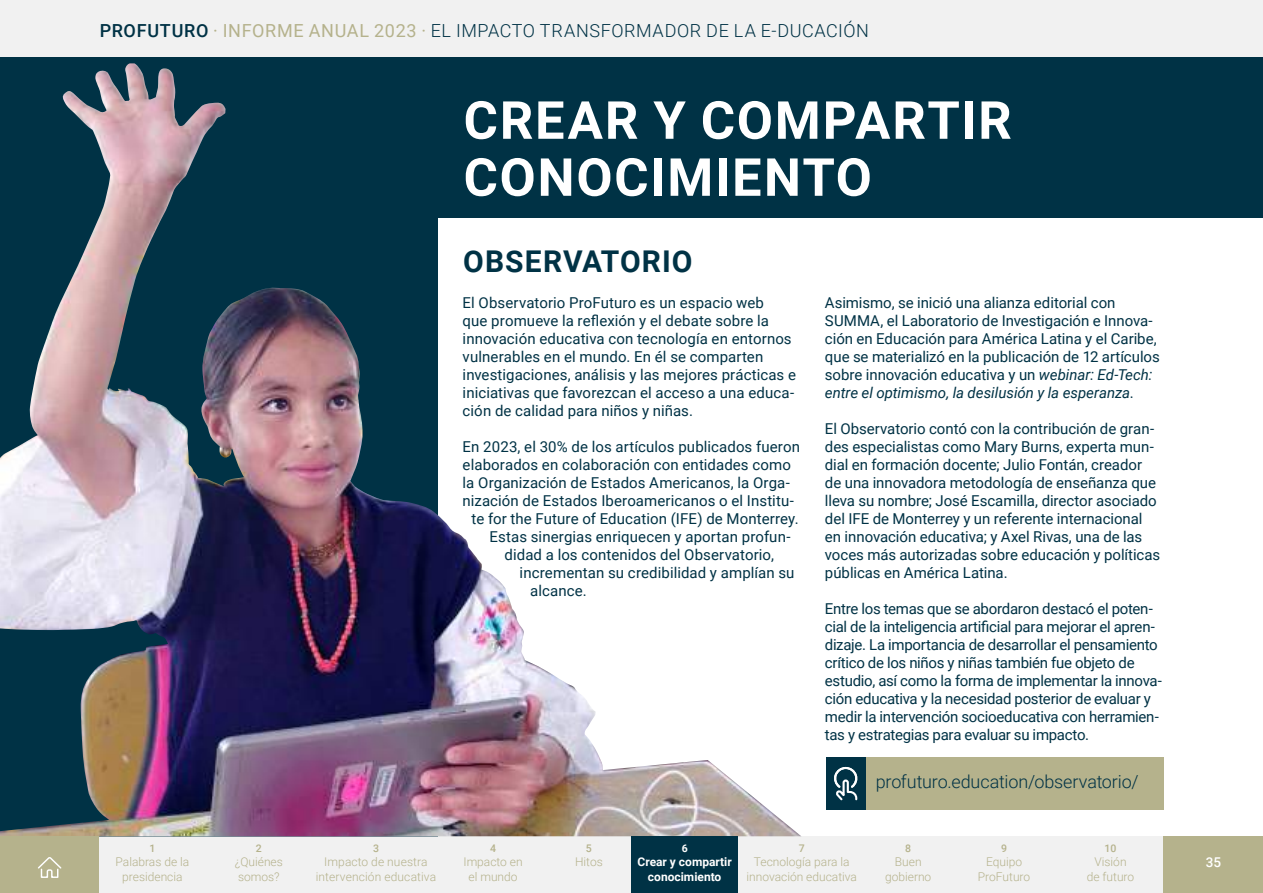
<style>
.page{position:relative;width:1263px;height:893px;background:#fff}
.page>*{position:absolute;margin:0;border:0;box-sizing:border-box;transform-origin:0 0}
.t1{font:700 52.5px/57px "Roboto";letter-spacing:.035em;color:#fff}
.t2{font:700 30px "Roboto";letter-spacing:.035em;color:#003245}
.t3{font:300 18px "Roboto";letter-spacing:.03em;color:#003245}
.t4{font:300 18px "Roboto";letter-spacing:-.01em;color:#003245}
.t5{font:15px/18px "Roboto";color:#003245}
.t6{font:15px/18px "Roboto";letter-spacing:-.02em;color:#003245}
.t7{font:500 13.5px "Roboto";color:#fff}
.t8{font:300 12px/14.4px "Roboto";color:#b5b28c;text-align:center}
.t9{font:700 12px/14.4px "Roboto";color:#fff;text-align:center}
.t10{font:500 10.5px "Roboto";color:#b5b28c}
.t11{font:700 10.5px "Roboto";color:#fff}
.s1{font-weight:500}
.s2{font-weight:400;color:#b5b28c}
.s3{font-style:italic}
</style>
<div class="page">
<div style="left:0;top:0;width:1263px;height:57px;background:#f1f1f1"></div>
<div style="left:430px;top:57px;width:833px;height:161px;background:#003245"></div>
<img style="left:0;top:63px;width:801px;height:773px">
<div style="left:826px;top:758px;width:337px;height:52px;background:#b5b28c"></div>
<div style="left:826px;top:758px;width:39px;height:52px;background:#003245"></div>
<svg style="left:834px;top:766px;width:24px;height:35px"></svg>
<div style="left:0;top:837px;width:1263px;height:56px;background:#f1f1f1"></div>
<div style="left:1163px;top:837px;width:100px;height:56px;background:#b5b28c"></div>
<div style="left:0;top:837px;width:99px;height:56px;background:#b5b28c"></div>
<svg style="left:38px;top:857px;width:24px;height:21px"></svg>
<div style="left:631px;top:836px;width:107px;height:57px;background:#003245"></div>
<p class="t3" style="left:100px;top:18px;width:771px"><span class="s1">PROFUTURO</span> <span class="s2">· INFORME ANUAL 2023 ·</span> EL IMPACTO TRANSFORMADOR DE LA E-DUCACIÓN</p>
<h1 class="t1" style="left:464px;top:90px;width:550px">CREAR Y COMPARTIR<br>CONOCIMIENTO</h1>
<p class="t10" style="left:149px;top:841px;width:7px">1</p>
<p class="t8" style="left:116px;top:854px;width:75px">Palabras de la presidencia</p>
<p class="t10" style="left:256px;top:841px;width:7px">2</p>
<p class="t8" style="left:235px;top:854px;width:49px;text-align:left">¿Quiénes somos?</p>
<p class="t10" style="left:373px;top:841px;width:7px">3</p>
<p class="t8" style="left:316px;top:854px;width:122px">Impacto de nuestra intervención educativa</p>
<h2 class="t2" style="left:463px;top:240px;width:231px">OBSERVATORIO</h2>
<p class="t5" style="left:463px;top:293px;width:335px">El Observatorio ProFuturo es un espacio web<br>que promueve la reflexión y el debate sobre la innovación educativa con tecnología en entornos vulnerables en el mundo. En él se comparten investigaciones, análisis y las mejores prácticas e iniciativas que favorezcan el acceso a una educa&shy;ción de calidad para niños y niñas.</p>
<p class="t5" style="left:463px;top:437px;width:339px">En 2023, el 30% de los artículos publicados fueron</p>
<p class="t5" style="left:463px;top:455px;width:330px">elaborados en colaboración con entidades como</p>
<p class="t5" style="left:463px;top:473px;width:329px">la Organización de Estados Americanos, la Orga-</p>
<p class="t5" style="left:463px;top:491px;width:333px">nización de Estados Iberoamericanos o el Institu-</p>
<p class="t5" style="left:472px;top:509px;width:328px">te for the Future of Education (IFE) de Monterrey.</p>
<p class="t5" style="left:490px;top:527px;width:302px">Estas sinergias enriquecen y aportan profun-</p>
<p class="t5" style="left:505px;top:545px;width:271px">didad a los contenidos del Observatorio,</p>
<p class="t5" style="left:520px;top:563px;width:276px">incrementan su credibilidad y amplían su</p>
<p class="t5" style="left:530px;top:581px;width:58px">alcance.</p>
<p class="t5" style="left:825px;top:293px;width:336px">Asimismo, se inició una alianza editorial con SUMMA, el Laboratorio de Investigación e Innova&shy;ción en Educación para América Latina y el Caribe, que se materializó en la publicación de 12 artículos sobre innovación educativa y un <span class="s3">webinar: Ed-Tech: entre el optimismo, la desilusión y la esperanza</span>.</p>
<p class="t5" style="left:825px;top:419px;width:337px">El Observatorio contó con la contribución de gran&shy;des especialistas como Mary Burns, experta mun&shy;dial en formación docente; Julio Fontán, creador de una innovadora metodología de enseñanza que lleva su nombre; José Escamilla, director asociado del IFE de Monterrey y un referente internacional en innovación educativa; y Axel Rivas, una de las voces más autorizadas sobre educación y políticas públicas en América Latina.</p>
<p class="t6" style="left:825px;top:599px;width:338px">Entre los temas que se abordaron destacó el poten&shy;cial de la inteligencia artificial para mejorar el apren&shy;dizaje. La importancia de desarrollar el pensamiento crítico de los niños y niñas también fue objeto de estudio, así como la forma de implementar la innova&shy;ción educativa y la necesidad posterior de evaluar y medir la intervención socioeducativa con herramien&shy;tas y estrategias para evaluar su impacto.</p>
<p class="t4" style="left:876px;top:769px;width:264px">profuturo.education/observatorio/</p>
<p class="t10" style="left:490px;top:841px;width:7px">4</p>
<p class="t8" style="left:463px;top:854px;width:61px">Impacto en el mundo</p>
<p class="t10" style="left:586px;top:841px;width:7px">5</p>
<p class="t8" style="left:575px;top:854px;width:29px">Hitos</p>
<p class="t11" style="left:682px;top:841px;width:8px">6</p>
<p class="t9" style="left:637px;top:854px;width:96px">Crear y compartir conocimiento</p>
<p class="t10" style="left:799px;top:841px;width:7px">7</p>
<p class="t8" style="left:746px;top:854px;width:112px">Tecnología para la innovación educativa</p>
<p class="t10" style="left:905px;top:841px;width:7px">8</p>
<p class="t8" style="left:885px;top:854px;width:48px">Buen gobierno</p>
<p class="t10" style="left:1001px;top:841px;width:7px">9</p>
<p class="t10" style="left:1104px;top:841px;width:13px">10</p>
<p class="t8" style="left:978px;top:854px;width:54px">Equipo<br>ProFuturo</p>
<p class="t8" style="left:1087px;top:854px;width:49px">Visión de futuro</p>
<p class="t7" style="left:1206px;top:853px;width:17px">35</p>
</div>
